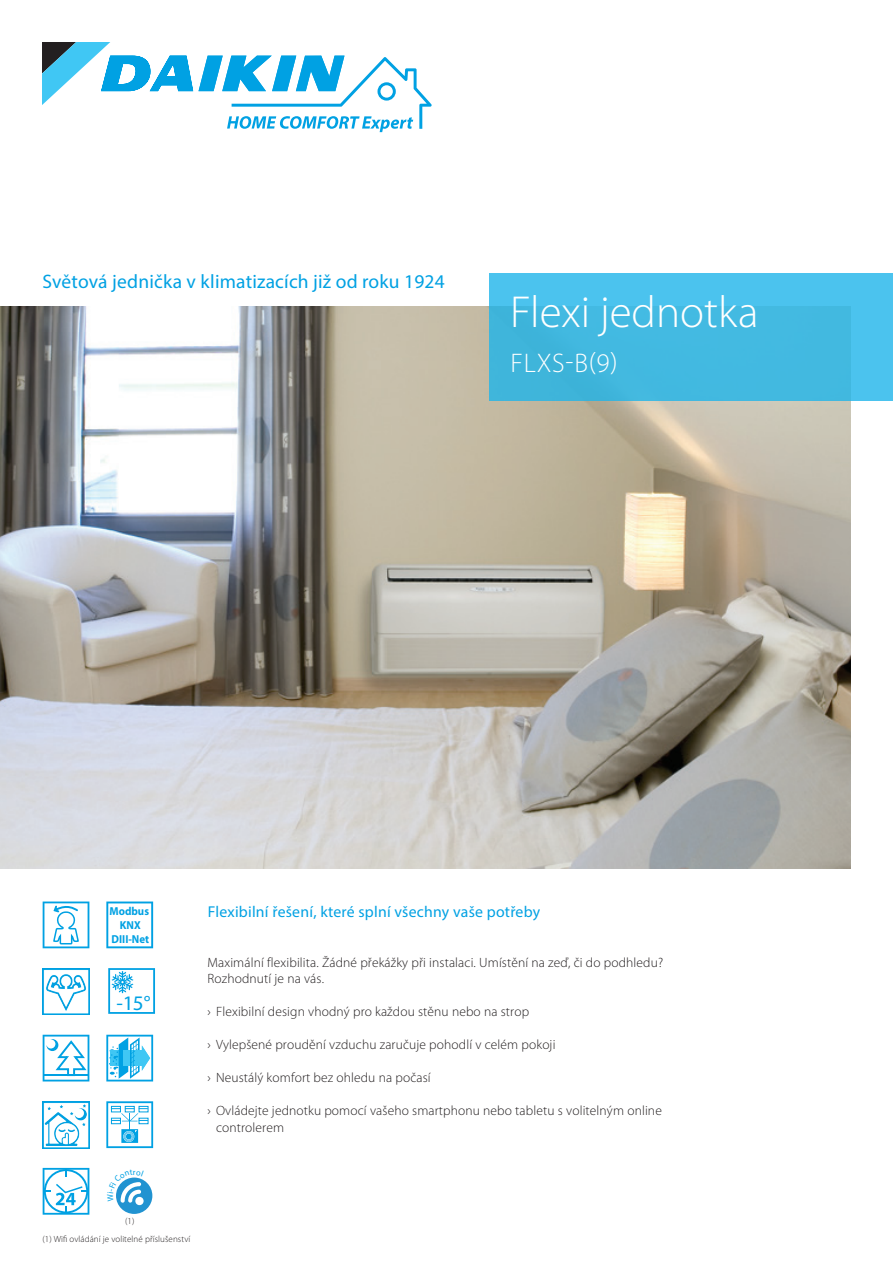
<style>
.page{position:relative;width:893px;height:1263px;background:#fff}
.page>*{position:absolute;margin:0;border:0;box-sizing:border-box;transform-origin:0 0}
.t1{font:300 45px "Myriad Pro";color:#fff}
.t2{font:300 27px "Myriad Pro";color:#fff}
.t3{font:20.7px "Myriad Pro";color:#00a1e3}
.t4{font:19.5px "Myriad Pro";letter-spacing:.01em;color:#00a1e3}
.t5{font:15.75px "Myriad Pro";letter-spacing:.015em;color:#00a1e3}
.t6{font:300 13.5px/16.5px "Myriad Pro";letter-spacing:.01em;color:#231f20}
.t7{font:700 11.55px/13.8px "Myriad";color:#00a1e3;text-align:center;scale:.94 1}
.t8{font:300 9px "Myriad Pro";letter-spacing:.01em;color:#231f20}
.t9{font:8.4px "Myriad Pro";color:#00a1e3}
</style>
<div class="page">
<img style="left:0;top:307px;width:850px;height:561px">
<div style="left:489px;top:274px;width:404px;height:127px;background:linear-gradient(to right,#41b8df,#48bfe9)"></div>
<svg style="left:42px;top:42px;width:151px;height:63px"></svg>
<svg style="left:199px;top:56px;width:233px;height:76px"></svg>
<svg style="left:43px;top:1168px;width:46px;height:47px"></svg>
<svg style="left:106px;top:1101px;width:47px;height:47px"></svg>
<svg style="left:106px;top:901px;width:47px;height:47px"></svg>
<svg style="left:108px;top:968px;width:47px;height:46px"></svg>
<img style="left:43px;top:968px;width:46px;height:47px">
<svg style="left:43px;top:901px;width:46px;height:47px"></svg>
<img style="left:43px;top:1101px;width:46px;height:47px">
<svg style="left:43px;top:1035px;width:46px;height:46px"></svg>
<div style="left:116px;top:1177px;width:36px;height:37px;background:#2193d1;border-radius:50%"></div>
<svg style="left:106px;top:1035px;width:47px;height:46px"></svg>
<svg style="left:116px;top:1177px;width:28px;height:28px"></svg>
<h3 class="t4" style="left:43px;top:270px;width:404px">Světová jednička v klimatizacích již od roku 1924</h3>
<h1 class="t1" style="left:510px;top:285px;width:250px">Flexi jednotka</h1>
<h2 class="t2" style="left:511px;top:347px;width:108px">FLXS-B(9)</h2>
<p class="t7" style="left:109px;top:905px;width:44px">Modbus<br>KNX<br>DIII-Net</p>
<h3 class="t3" style="left:117px;top:990px;width:36px">-15°</h3>
<p class="t9" style="left:133px;top:1166px;width:4px">r</p>
<p class="t5" style="left:208px;top:902px;width:334px">Flexibilní řešení, které splní všechny vaše potřeby</p>
<p class="t6" style="left:207px;top:954px;width:457px">Maximální flexibilita. Žádné překážky při instalaci. Umístění na zeď, či do podhledu?<br>Rozhodnutí je na vás.</p>
<p class="t6" style="left:207px;top:1003px;width:323px">› Flexibilní design vhodný pro každou stěnu nebo na strop</p>
<p class="t6" style="left:207px;top:1036px;width:349px">› Vylepšené proudění vzduchu zaručuje pohodlí v celém pokoji</p>
<p class="t6" style="left:207px;top:1069px;width:225px">› Neustálý komfort bez ohledu na počasí</p>
<p class="t6" style="left:216px;top:1102px;width:447px;text-indent:-9px">› Ovládejte jednotku pomocí vašeho smartphonu nebo tabletu s volitelným online controlerem</p>
<p class="t8" style="left:125px;top:1216px;width:11px">(1)</p>
<p class="t8" style="left:43px;top:1234px;width:149px">(1) Wifi ovládání je volitelné příslušenství</p>
</div>
